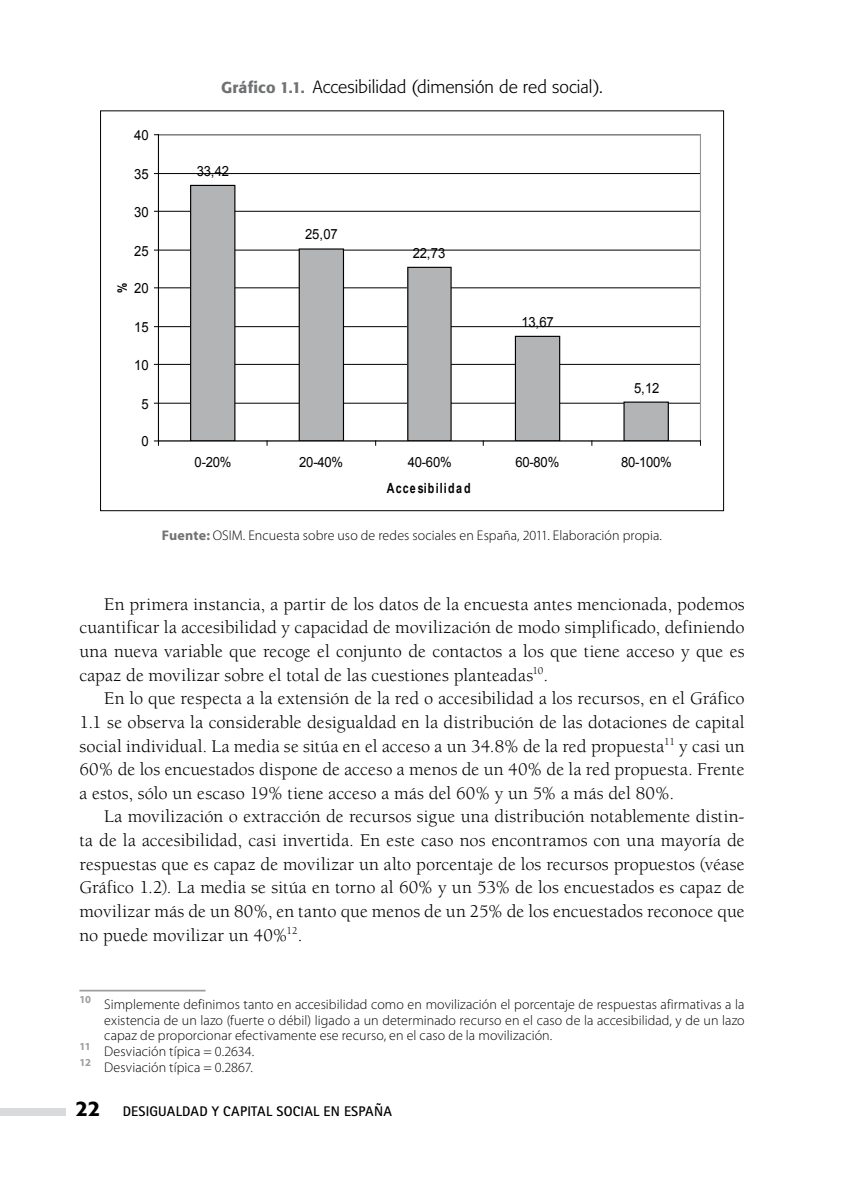
<style>
.page{position:relative;width:844px;height:1191px;background:#fff}
.page>*{position:absolute;margin:0;border:0;box-sizing:border-box;transform-origin:0 0}
.t1{font:500 21px "Formata";color:#000}
.t2{font:18.38px/23.6px "Berkeley Std";letter-spacing:.005em;color:#000;text-align:justify}
.t3{font:300 17.5px "Formata";color:#000}
.t4{font:300 14px "Myriad Pro";letter-spacing:.005em;color:#000}
.t5{font:14px "Arial";letter-spacing:-.015em;color:#000;scale:.93 1}
.t6{font:700 14px "Rotis Sans Serif Std";letter-spacing:.02em;color:#000}
.t7{font:700 14px "Arial Narrow";letter-spacing:.08em;color:#000;scale:.93 1}
.t8{font:700 13.12px "Arial Narrow";color:#000;scale:1.07 1}
.s1{font-weight:500;font-size:15.75px;color:#707173}
.s2{font-weight:700;color:#707173}
</style>
<div class="page">
<div style="left:0;top:1108px;width:65px;height:7px;background:#d9dadb"></div>
<hr style="left:79px;top:989px;width:126px;height:2px;background:#9c9d9f">
<hr style="left:158px;top:403px;width:542px;height:1px;background:#000">
<hr style="left:158px;top:364px;width:542px;height:1px;background:#000">
<hr style="left:158px;top:326px;width:542px;height:1px;background:#000">
<hr style="left:158px;top:287px;width:542px;height:1px;background:#000">
<hr style="left:158px;top:250px;width:542px;height:1px;background:#000">
<hr style="left:158px;top:211px;width:542px;height:1px;background:#000">
<hr style="left:158px;top:173px;width:542px;height:1px;background:#000">
<hr style="left:158px;top:134px;width:542px;height:1px;background:#939596">
<hr style="left:699px;top:135px;width:1px;height:306px;background:#939596">
<div style="left:190px;top:185px;width:45px;height:256px;background:#b3b4b6"></div>
<div style="left:190px;top:185px;width:45px;height:256px;border:1px solid #000"></div>
<div style="left:299px;top:249px;width:44px;height:192px;background:#b3b4b6"></div>
<div style="left:298px;top:248px;width:46px;height:193px;border:1px solid #000"></div>
<div style="left:408px;top:267px;width:43px;height:174px;background:#b3b4b6"></div>
<div style="left:407px;top:267px;width:44px;height:174px;border:1px solid #000"></div>
<div style="left:515px;top:336px;width:44px;height:105px;background:#b3b4b6"></div>
<div style="left:514px;top:336px;width:46px;height:105px;border:1px solid #000"></div>
<div style="left:624px;top:402px;width:44px;height:39px;background:#b3b4b6"></div>
<div style="left:623px;top:401px;width:45px;height:40px;border:1px solid #000"></div>
<hr style="left:158px;top:135px;width:1px;height:306px;background:#000">
<hr style="left:158px;top:440px;width:542px;height:1px;background:#000">
<svg style="left:154px;top:440px;width:5px;height:5px"></svg>
<p class="t5" style="left:134px;top:127px;width:17px">40</p>
<p class="t5" style="left:134px;top:166px;width:17px">35</p>
<p class="t5" style="left:134px;top:204px;width:17px">30</p>
<p class="t5" style="left:134px;top:243px;width:17px">25</p>
<p class="t5" style="left:134px;top:281px;width:17px">20</p>
<p class="t8" style="left:114px;top:293px;width:11px;rotate:-90deg">%</p>
<p class="t5" style="left:134px;top:319px;width:17px">15</p>
<p class="t5" style="left:134px;top:357px;width:17px">10</p>
<p class="t5" style="left:141px;top:396px;width:9px">5</p>
<p class="t5" style="left:141px;top:434px;width:9px">0</p>
<p class="t3" style="left:221px;top:77px;width:383px"><span class="s1">Gráfico 1.1.</span> Accesibilidad (dimensión de red social).</p>
<p class="t5" style="left:197px;top:163px;width:36px">33,42</p>
<p class="t5" style="left:305px;top:227px;width:36px">25,07</p>
<p class="t5" style="left:413px;top:245px;width:36px">22,73</p>
<p class="t5" style="left:521px;top:314px;width:36px">13,67</p>
<p class="t5" style="left:634px;top:380px;width:29px">5,12</p>
<p class="t5" style="left:195px;top:454px;width:41px">0-20%</p>
<p class="t5" style="left:299px;top:454px;width:49px">20-40%</p>
<p class="t5" style="left:408px;top:454px;width:49px">40-60%</p>
<p class="t5" style="left:515px;top:454px;width:49px">60-80%</p>
<p class="t5" style="left:621px;top:454px;width:56px">80-100%</p>
<p class="t7" style="left:386px;top:480px;width:92px">Accesibilidad</p>
<p class="t4" style="left:162px;top:527px;width:501px"><span class="s2">Fuente:</span> OSIM. Encuesta sobre uso de redes sociales en España, 2011. Elaboración propia.</p>
<p class="t2" style="left:79px;top:592px;width:666px;text-indent:25px">En primera instancia, a partir de los datos de la encuesta antes mencionada, podemos cuantificar la accesibilidad y capacidad de movilización de modo simplificado, definiendo una nueva variable que recoge el conjunto de contactos a los que tiene acceso y que es capaz de movilizar sobre el total de las cuestiones planteadas<sup>10</sup>.</p>
<p class="t2" style="left:79px;top:687px;width:666px;text-indent:25px">En lo que respecta a la extensión de la red o accesibilidad a los recursos, en el Gráfico 1.1 se observa la considerable desigualdad en la distribución de las dotaciones de capital social individual. La media se sitúa en el acceso a un 34.8% de la red propuesta<sup>11</sup> y casi un 60% de los encuestados dispone de acceso a menos de un 40% de la red propuesta. Frente a estos, sólo un escaso 19% tiene acceso a más del 60% y un 5% a más del 80%.</p>
<p class="t2" style="left:79px;top:805px;width:666px;text-indent:25px">La movilización o extracción de recursos sigue una distribución notablemente distin&shy;ta de la accesibilidad, casi invertida. En este caso nos encontramos con una mayoría de respuestas que es capaz de movilizar un alto porcentaje de los recursos propuestos (véase Gráfico 1.2). La media se sitúa en torno al 60% y un 53% de los encuestados es capaz de movilizar más de un 80%, en tanto que menos de un 25% de los encuestados reconoce que no puede movilizar un 40%<sup>12</sup>.</p>
<p class="t4" style="left:79px;top:995px;width:666px"><sup>10</sup> Simplemente definimos tanto en accesibilidad como en movilización el porcentaje de respuestas afirmativas a la</p>
<p class="t4" style="left:104px;top:1011px;width:641px">existencia de un lazo (fuerte o débil) ligado a un determinado recurso en el caso de la accesibilidad, y de un lazo</p>
<p class="t4" style="left:104px;top:1027px;width:449px">capaz de proporcionar efectivamente ese recurso, en el caso de la movilización.</p>
<p class="t4" style="left:79px;top:1043px;width:176px"><sup>11</sup> Desviación típica = 0.2634.</p>
<p class="t4" style="left:79px;top:1058px;width:175px"><sup>12</sup> Desviación típica = 0.2867.</p>
<p class="t1" style="left:76px;top:1095px;width:26px">22</p>
<p class="t6" style="left:123px;top:1102px;width:270px">DESIGUALDAD Y CAPITAL SOCIAL EN ESPAÑA</p>
</div>
